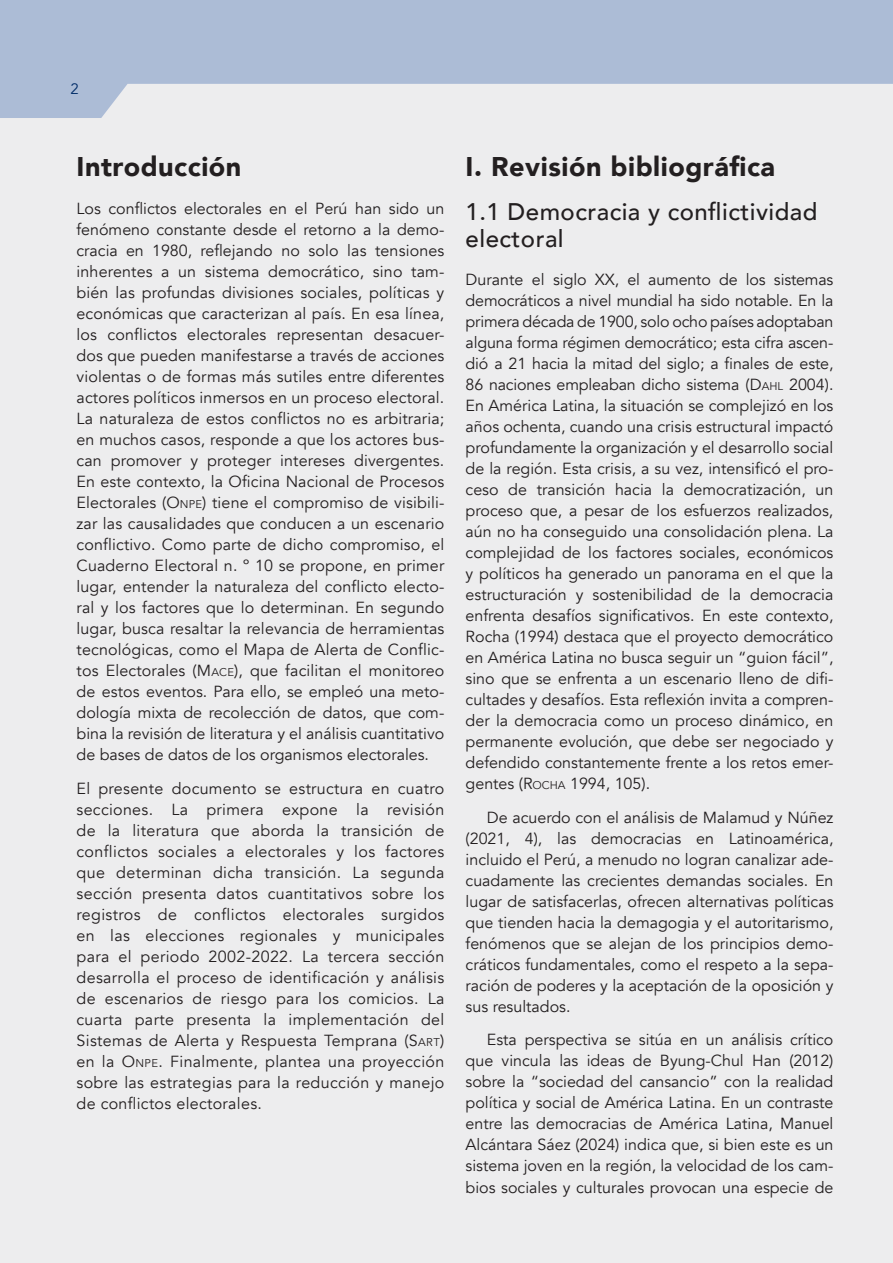
<style>
.page{position:relative;width:893px;height:1263px;background:#ededee}
.page>*{position:absolute;margin:0;border:0;box-sizing:border-box;transform-origin:0 0}
.Titulo{font:900 27px "Avenir";letter-spacing:.02em;color:#231f20}
.Subtitulo{font:500 24px/27px "Avenir";letter-spacing:.02em;color:#231f20}
.Primer_parrafo{font:16.05px/21px "Avenir";color:#231f20;text-align:justify}
.Cuerpo_de_texto{font:16.05px/21px "Avenir";color:#231f20;text-align:justify}
.Ultimo_parrafo{font:16.05px/21px "Avenir";letter-spacing:.02em;color:#231f20;text-align:justify}
.t1{font:15px "Avenir";color:#013874}
.s1{font-style:inherit}
.s2{font-size:11.25px}
</style>
<div class="page">
<svg style="left:0;top:0;width:893px;height:118px;fill:#acbcd6"></svg>
<p class="t1" style="left:71px;top:80px;width:10px">2</p>
<p class="Titulo" style="left:77px;top:143px;width:166px">Introducción</p>
<p class="Primer_parrafo" style="left:77px;top:198px;width:369px">Los conflictos electorales en el Perú han sido un fenómeno constante desde el retorno a la demo&shy;cracia en 1980, reflejando no solo las tensiones inherentes a un sistema democrático, sino tam&shy;bién las profundas divisiones sociales, políticas y económicas que caracterizan al país. En esa línea, los conflictos electorales representan desacuer&shy;dos que pueden manifestarse a través de acciones violentas o de formas más sutiles entre diferentes actores políticos inmersos en un proceso electoral.<br>La naturaleza de estos conflictos no es arbitraria; en muchos casos, responde a que los actores bus&shy;can promover y proteger intereses divergentes.<br>En este contexto, la Oficina Nacional de Procesos Electorales (<span class="s1">O</span><span class="s2">NPE</span>) tiene el compromiso de visibili&shy;zar las causalidades que conducen a un escenario conflictivo. Como parte de dicho compromiso, el Cuaderno Electoral n. º 10 se propone, en primer lugar, entender la naturaleza del conflicto electo&shy;ral y los factores que lo determinan. En segundo lugar, busca resaltar la relevancia de herramientas tecnológicas, como el Mapa de Alerta de Conflic&shy;tos Electorales (<span class="s1">M</span><span class="s2">ACE</span>), que facilitan el monitoreo de estos eventos. Para ello, se empleó una meto&shy;dología mixta de recolección de datos, que com&shy;bina la revisión de literatura y el análisis cuantitativo de bases de datos de los organismos electorales.</p>
<p class="Ultimo_parrafo" style="left:77px;top:778px;width:369px">El presente documento se estructura en cuatro secciones. La primera expone la revisión de la literatura que aborda la transición de conflictos sociales a electorales y los factores que determinan dicha transición. La segunda sección presenta datos cuantitativos sobre los registros de conflictos electorales surgidos en las elecciones regionales y municipales para el periodo 2002-2022. La tercera sección desarrolla el proceso de identificación y análisis de escenarios de riesgo para los comicios. La cuarta parte presenta la implementación del Sistemas de Alerta y Respuesta Temprana (<span class="s1">S</span><span class="s2">ART</span>) en la <span class="s1">O</span><span class="s2">NPE</span>. Finalmente, plantea una proyección sobre las estrategias para la reducción y manejo de conflictos electorales.</p>
<p class="Titulo" style="left:466px;top:143px;width:311px">I. Revisión bibliográfica</p>
<p class="Subtitulo" style="left:466px;top:197px;width:353px">1.1 Democracia y conflictividad electoral</p>
<p class="Primer_parrafo" style="left:466px;top:269px;width:369px">Durante el siglo XX, el aumento de los sistemas democráticos a nivel mundial ha sido notable. En la primera década de 1900, solo ocho países adoptaban alguna forma régimen democrático; esta cifra ascen&shy;dió a 21 hacia la mitad del siglo; a finales de este, 86 naciones empleaban dicho sistema (<span class="s1">D</span><span class="s2">AHL</span> 2004).<br>En América Latina, la situación se complejizó en los años ochenta, cuando una crisis estructural impactó profundamente la organización y el desarrollo social de la región. Esta crisis, a su vez, intensificó el pro&shy;ceso de transición hacia la democratización, un proceso que, a pesar de los esfuerzos realizados, aún no ha conseguido una consolidación plena. La complejidad de los factores sociales, económicos y políticos ha generado un panorama en el que la estructuración y sostenibilidad de la democracia enfrenta desafíos significativos. En este contexto, Rocha (1994) destaca que el proyecto democrático en América Latina no busca seguir un “guion fácil”, sino que se enfrenta a un escenario lleno de difi&shy;cultades y desafíos. Esta reflexión invita a compren&shy;der la democracia como un proceso dinámico, en permanente evolución, que debe ser negociado y defendido constantemente frente a los retos emer&shy;gentes (<span class="s1">R</span><span class="s2">OCHA</span> 1994, 105).</p>
<p class="Cuerpo_de_texto" style="left:466px;top:807px;width:369px;text-indent:21px">De acuerdo con el análisis de Malamud y Núñez (2021, 4), las democracias en Latinoamérica, incluido el Perú, a menudo no logran canalizar ade&shy;cuadamente las crecientes demandas sociales. En lugar de satisfacerlas, ofrecen alternativas políticas que tienden hacia la demagogia y el autoritarismo, fenómenos que se alejan de los principios demo&shy;cráticos fundamentales, como el respeto a la sepa&shy;ración de poderes y la aceptación de la oposición y sus resultados.</p>
<p class="Cuerpo_de_texto" style="left:466px;top:1030px;width:369px;text-indent:21px">Esta perspectiva se sitúa en un análisis crítico que vincula las ideas de Byung-Chul Han (2012) sobre la “sociedad del cansancio” con la realidad política y social de América Latina. En un contraste entre las democracias de América Latina, Manuel Alcántara Sáez (2024) indica que, si bien este es un sistema joven en la región, la velocidad de los cam&shy;bios sociales y culturales provocan una especie de</p>
</div>
